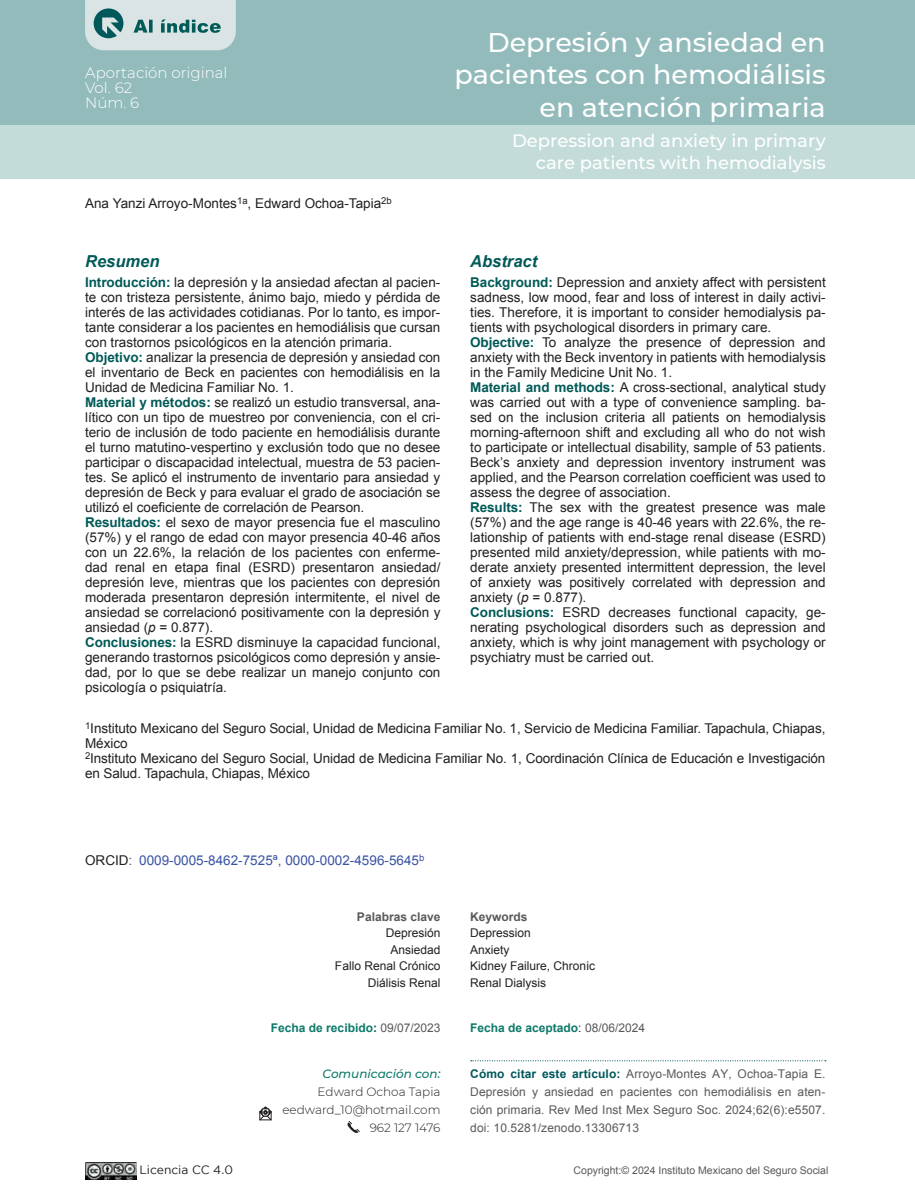
<style>
.page{position:relative;width:915px;height:1191px;background:#fff}
.page>*{position:absolute;margin:0;border:0;box-sizing:border-box;transform-origin:0 0}
.t1{font:500 27px/32.4px "Montserrat";color:#fff;text-align:right}
.t2{font:500 18px/21.6px "Montserrat";color:#fff;text-align:right}
.t3{font:italic 700 16.5px "Arial";color:#005a57}
.t4{font:300 15px/15px "Montserrat";color:#fff}
.t5{font:13.5px/15px "Arial";color:#231f20}
.t6{font:13.5px "Arial";color:#3953a4}
.t7{font:12px/18px "Arial";letter-spacing:.01em;color:#58595b;text-align:justify}
.t8{font:12px/16.5px "Arial";color:#231f20}
.t9{font:700 12px "Arial";color:#0d7a6a}
.t10{font:300 12px/18px "Montserrat";color:#231f20;text-align:right}
.t11{font:700 12px "Arial";color:#58595b}
.t12{font:italic 500 12px "Montserrat";color:#0d7a6a}
.t13{font:12px "Gotham";color:#231f20}
.t14{font:10.5px "Arial";color:#58595b}
.s1{font-weight:700;color:#005a57}
.s2{font-style:italic}
.s3{color:#231f20}
.s4{color:#58595b}
.s5{color:#005a57}
.s6{font-weight:400;color:#58595b}
.s7{font-weight:400;color:#231f20}
.s8{font-weight:700;color:#01585b}
</style>
<div class="page">
<div style="left:0;top:0;width:914px;height:125px;background:#93bbbb"></div>
<div style="left:0;top:125px;width:914px;height:54px;background:#c3dcd9"></div>
<svg style="left:470px;top:1060px;width:355px;height:1px"></svg>
<svg style="left:259px;top:1106px;width:13px;height:15px"></svg>
<svg style="left:347px;top:1121px;width:13px;height:12px"></svg>
<img style="left:85px;top:1162px;width:51px;height:17px">
<svg style="left:85px;top:0;width:151px;height:50px;background:#bbd0d0"></svg>
<p class="t4" style="left:85px;top:64px;width:144px">Aportación original<br>Vol. 62<br>Núm. 6</p>
<p class="t5" style="left:85px;top:196px;width:308px">Ana Yanzi Arroyo-Montes<sup>1a</sup>, Edward Ochoa-Tapia<sup>2b</sup></p>
<h1 class="t1" style="left:454px;top:25px;width:372px">Depresión y ansiedad en pacientes con hemodiálisis en atención primaria</h1>
<h2 class="t2" style="left:512px;top:129px;width:315px">Depression and anxiety in primary care patients with hemodialysis</h2>
<p class="t3" style="left:85px;top:251px;width:76px">Resumen</p>
<p class="t3" style="left:470px;top:251px;width:68px">Abstract</p>
<p class="t5" style="left:470px;top:275px;width:357px"><span class="s1">Background:</span> Depression and anxiety affect with persistent sadness, low mood, fear and loss of interest in daily activi&shy;ties. Therefore, it is important to consider hemodialysis pa&shy;tients with psychological disorders in primary care.<br><span class="s1">Objective:</span> To analyze the presence of depression and anxiety with the Beck inventory in patients with hemodialysis in the Family Medicine Unit No. 1.<br><span class="s1">Material and methods:</span> A cross-sectional, analytical study was carried out with a type of convenience sampling. ba&shy;sed on the inclusion criteria all patients on hemodialysis morning-afternoon shift and excluding all who do not wish to participate or intellectual disability, sample of 53 patients.<br>Beck’s anxiety and depression inventory instrument was applied, and the Pearson correlation coefficient was used to assess the degree of association.<br><span class="s1">Results:</span> The sex with the greatest presence was male (57%) and the age range is 40-46 years with 22.6%, the re&shy;lationship of patients with end-stage renal disease (ESRD) presented mild anxiety/depression, while patients with mo&shy;derate anxiety presented intermittent depression, the level of anxiety was positively correlated with depression and anxiety (<span class="s2">p</span> = 0.877).<br><span class="s1">Conclusions:</span> ESRD decreases functional capacity, ge&shy;nerating psychological disorders such as depression and anxiety, which is why joint management with psychology or psychiatry must be carried out.</p>
<p class="t5" style="left:85px;top:275px;width:357px"><span class="s1">Introducción:</span> la depresión y la ansiedad afectan al pacien&shy;te con tristeza persistente, ánimo bajo, miedo y pérdida de interés de las actividades cotidianas. Por lo tanto, es impor&shy;tante considerar a los pacientes en hemodiálisis que cursan con trastornos psicológicos en la atención primaria.<br><span class="s1">Objetivo:</span> analizar la presencia de depresión y ansiedad con el inventario de Beck en pacientes con hemodiálisis en la Unidad de Medicina Familiar No. 1.<br><span class="s1">Material y métodos:</span> se realizó un estudio transversal, ana&shy;lítico con un tipo de muestreo por conveniencia, con el cri&shy;terio de inclusión de todo paciente en hemodiálisis durante el turno matutino-vespertino y exclusión todo que no desee participar o discapacidad intelectual, muestra de 53 pacien&shy;tes. Se aplicó el instrumento de inventario para ansiedad y depresión de Beck y para evaluar el grado de asociación se utilizó el coeficiente de correlación de Pearson.<br><span class="s1">Resultados:</span> el sexo de mayor presencia fue el masculino (57%) y el rango de edad con mayor presencia 40-46 años con un 22.6%, la relación de los pacientes con enferme&shy;dad renal en etapa final (ESRD) presentaron ansiedad/ depresión leve, mientras que los pacientes con depresión moderada presentaron depresión intermitente, el nivel de ansiedad se correlacionó positivamente con la depresión y ansiedad (<span class="s2">p</span> = 0.877).<br><span class="s1">Conclusiones:</span> la ESRD disminuye la capacidad funcional, generando trastornos psicológicos como depresión y ansie&shy;dad, por lo que se debe realizar un manejo conjunto con psicología o psiquiatría.</p>
<p class="t5" style="left:85px;top:721px;width:741px"><sup>1</sup>Instituto Mexicano del Seguro Social, Unidad de Medicina Familiar No. 1, Servicio de Medicina Familiar. Tapachula, Chiapas, México<br><sup>2</sup>Instituto Mexicano del Seguro Social, Unidad de Medicina Familiar No. 1, Coordinación Clínica de Educación e Investigación en Salud. Tapachula, Chiapas, México</p>
<p class="t6" style="left:85px;top:851px;width:340px"><span class="s3">ORCID</span><span class="s4">:</span> 0009-0005-8462-7525ª, 0000-0002-4596-5645<sup>b</sup></p>
<p class="t11" style="left:357px;top:908px;width:85px">Palabras clave</p>
<p class="t8" style="left:335px;top:924px;width:107px;text-align:right">Depresión<br>Ansiedad<br>Fallo Renal Crónico<br>Diálisis Renal</p>
<p class="t11" style="left:470px;top:908px;width:59px">Keywords</p>
<p class="t8" style="left:470px;top:924px;width:126px">Depression<br>Anxiety<br>Kidney Failure, Chronic<br>Renal Dialysis</p>
<p class="t9" style="left:271px;top:1019px;width:171px">Fecha de recibido<span class="s5">:</span> <span class="s6">09/07/2023</span></p>
<p class="t9" style="left:470px;top:1020px;width:176px">Fecha de aceptado<span class="s7">:</span> <span class="s6">08/06/2024</span></p>
<p class="t12" style="left:322px;top:1065px;width:119px">Comunicación con:</p>
<p class="t10" style="left:282px;top:1082px;width:159px">Edward Ochoa Tapia eedward_10@hotmail.com<br>962 127 1476</p>
<p class="t7" style="left:470px;top:1064px;width:356px"><span class="s8">Cómo citar este artículo:</span> Arroyo-Montes AY, Ochoa-Tapia E.<br>Depresión y ansiedad en pacientes con hemodiálisis en aten&shy;ción primaria. Rev Med Inst Mex Seguro Soc. 2024;62(6):e5507. doi: 10.5281/zenodo.13306713</p>
<p class="t13" style="left:139px;top:1162px;width:95px">Licencia CC 4.0</p>
<p class="t14" style="left:573px;top:1163px;width:256px">Copyright:© 2024 Instituto Mexicano del Seguro Social</p>
</div>
